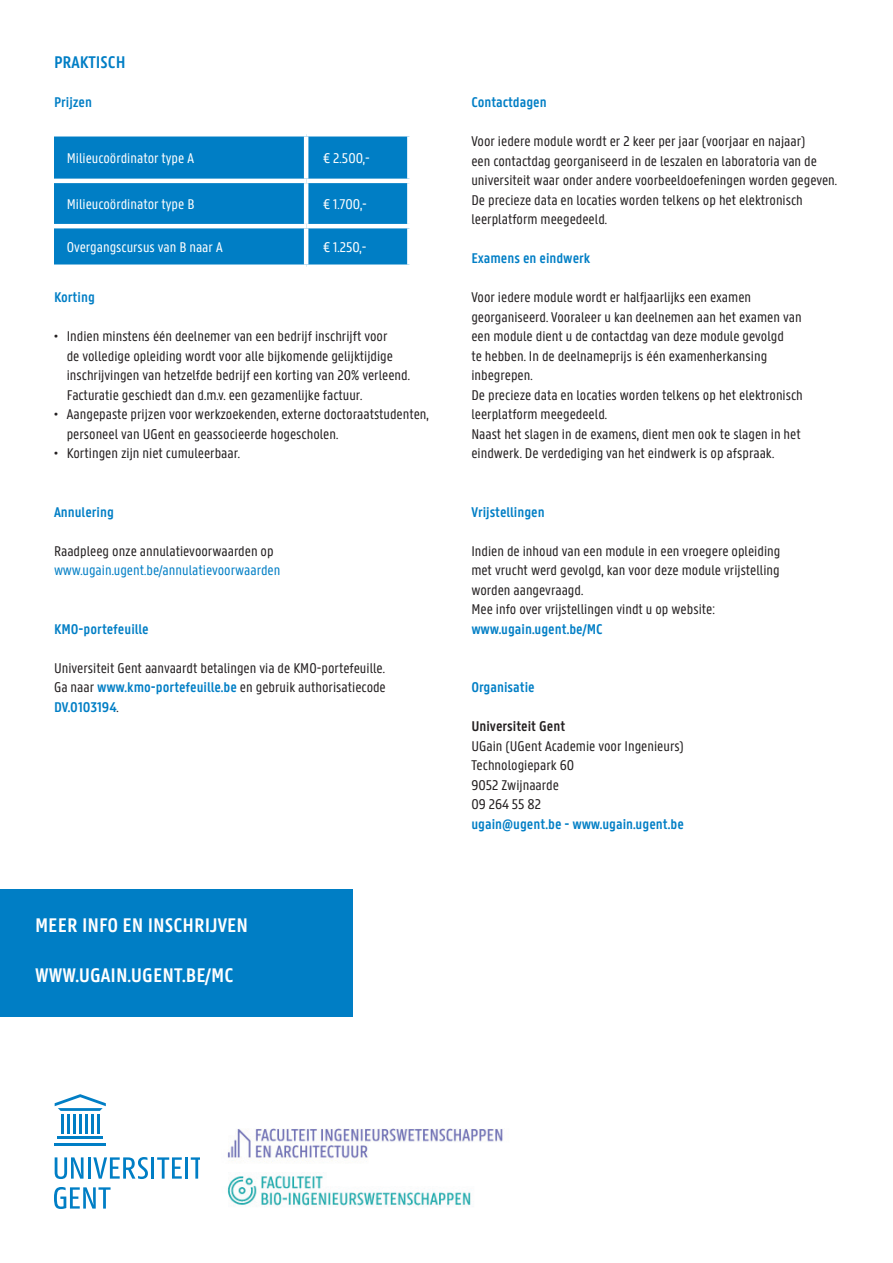
<style>
.page{position:relative;width:893px;height:1263px;background:#fff}
.page>*{position:absolute;margin:0;border:0;box-sizing:border-box;transform-origin:0 0}
.t1{font:600 21px "U Gent Panno Text";color:#fff}
.t2{font:600 18px "U Gent Panno Text";color:#007ec5}
.t3{font:15px/19.5px "U Gent Panno Text";color:#231f20}
.t4{font:600 15px "U Gent Panno Text";color:#007ec5}
.t5{font:15px "U Gent Panno Text";color:#fff}
.t6{font:15px "U Gent Panno Text";color:#007ec5}
.t7{font:600 15px "U Gent Panno Text";color:#231f20}
.s1{font-weight:600;color:#007ec5}
</style>
<div class="page">
<div style="left:54px;top:137px;width:353px;height:127px;background:#007ec5"></div>
<hr style="left:304px;top:137px;width:4px;height:42px;background:#fff">
<hr style="left:54px;top:179px;width:252px;height:4px;background:#fff">
<hr style="left:306px;top:179px;width:106px;height:4px;background:#fff">
<hr style="left:304px;top:183px;width:4px;height:41px;background:#fff">
<hr style="left:54px;top:224px;width:252px;height:4px;background:#fff">
<hr style="left:306px;top:224px;width:106px;height:4px;background:#fff">
<hr style="left:304px;top:228px;width:4px;height:36px;background:#fff">
<div style="left:0;top:889px;width:352px;height:127px;background:#007ec5"></div>
<hr style="left:61px;top:1114px;width:3px;height:19px;background:#007ec5">
<hr style="left:67px;top:1114px;width:3px;height:19px;background:#007ec5">
<hr style="left:73px;top:1114px;width:3px;height:19px;background:#007ec5">
<hr style="left:79px;top:1114px;width:3px;height:19px;background:#007ec5">
<hr style="left:85px;top:1114px;width:3px;height:19px;background:#007ec5">
<hr style="left:91px;top:1114px;width:3px;height:19px;background:#007ec5">
<hr style="left:97px;top:1114px;width:3px;height:19px;background:#007ec5">
<hr style="left:55px;top:1142px;width:51px;height:3px;background:#007ec5">
<hr style="left:58px;top:1136px;width:45px;height:3px;background:#007ec5">
<svg style="left:55px;top:1094px;width:51px;height:17px"></svg>
<hr style="left:185px;top:1157px;width:3px;height:21px;background:#007ec5">
<hr style="left:151px;top:1157px;width:3px;height:21px;background:#007ec5">
<hr style="left:88px;top:1157px;width:3px;height:21px;background:#007ec5">
<svg style="left:54px;top:1187px;width:57px;height:22px"></svg>
<svg style="left:191px;top:1157px;width:9px;height:21px"></svg>
<svg style="left:157px;top:1157px;width:25px;height:21px"></svg>
<svg style="left:55px;top:1157px;width:29px;height:22px"></svg>
<svg style="left:93px;top:1157px;width:55px;height:22px"></svg>
<img style="left:227px;top:1172px;width:244px;height:35px">
<img style="left:227px;top:1128px;width:276px;height:35px">
<p class="t2" style="left:54px;top:51px;width:73px">Praktisch</p>
<p class="t4" style="left:54px;top:93px;width:40px">Prijzen</p>
<p class="t5" style="left:67px;top:149px;width:129px">Milieucoördinator type A</p>
<p class="t5" style="left:323px;top:149px;width:48px">€ 2.500,-</p>
<p class="t5" style="left:67px;top:195px;width:129px">Milieucoördinator type B</p>
<p class="t5" style="left:323px;top:195px;width:45px">€ 1.700,-</p>
<p class="t5" style="left:67px;top:238px;width:157px">Overgangscursus van B naar A</p>
<p class="t5" style="left:323px;top:238px;width:45px">€ 1.250,-</p>
<p class="t4" style="left:54px;top:288px;width:42px">Korting</p>
<p class="t3" style="left:67px;top:326px;width:345px;text-indent:-13px">• Indien minstens één deelnemer van een bedrijf inschrijft voor<br>de volledige opleiding wordt voor alle bijkomende gelijktijdige inschrijvingen van hetzelfde bedrijf een korting van 20% verleend.<br>Facturatie geschiedt dan d.m.v. een gezamenlijke factuur.</p>
<p class="t3" style="left:67px;top:404px;width:364px;text-indent:-13px">• Aangepaste prijzen voor werkzoekenden, externe doctoraatstudenten, personeel van UGent en geassocieerde hogescholen.</p>
<p class="t3" style="left:54px;top:443px;width:188px">• Kortingen zijn niet cumuleerbaar.</p>
<p class="t4" style="left:54px;top:503px;width:61px">Annulering</p>
<p class="t3" style="left:54px;top:541px;width:221px">Raadpleeg onze annulatievoorwaarden op</p>
<p class="t6" style="left:54px;top:561px;width:228px">www.ugain.ugent.be/annulatievoorwaarden</p>
<p class="t4" style="left:54px;top:620px;width:96px">KMO-portefeuille</p>
<p class="t3" style="left:54px;top:658px;width:333px;text-align:justify">Universiteit Gent aanvaardt betalingen via de KMO-portefeuille.<br>Ga naar <span class="s1">www.kmo-portefeuille.be</span> en gebruik authorisatiecode <span class="s1">DV.O103194</span>.</p>
<h1 class="t1" style="left:35px;top:912px;width:215px">Meer info en inschrijven</h1>
<h1 class="t1" style="left:35px;top:963px;width:198px">www.ugain.uge nt.be/MC</h1>
<p class="t4" style="left:471px;top:93px;width:77px">Contactdagen</p>
<p class="t3" style="left:471px;top:132px;width:367px">Voor iedere module wordt er 2 keer per jaar (voorjaar en najaar)<br>een contactdag georganiseerd in de leszalen en laboratoria van de universiteit waar onder andere voorbeeldoefeningen worden gegeven.<br>De precieze data en locaties worden telkens op het elektronisch leerplatform meegedeeld.</p>
<p class="t4" style="left:471px;top:249px;width:120px">Examens en eindwerk</p>
<p class="t3" style="left:471px;top:288px;width:333px">Voor iedere module wordt er halfjaarlijks een examen georganiseerd. Vooraleer u kan deelnemen aan het examen van een module dient u de contactdag van deze module gevolgd<br>te hebben. In de deelnameprijs is één examenherkansing inbegrepen.<br>De precieze data en locaties worden telkens op het elektronisch leerplatform meegedeeld.<br>Naast het slagen in de examens, dient men ook te slagen in het eindwerk. De verdediging van het eindwerk is op afspraak.</p>
<p class="t4" style="left:471px;top:503px;width:75px">Vrijstellingen</p>
<p class="t3" style="left:471px;top:541px;width:311px">Indien de inhoud van een module in een vroegere opleiding met vrucht werd gevolgd, kan voor deze module vrijstelling worden aangevraagd.<br>Mee info over vrijstellingen vindt u op website:</p>
<p class="t4" style="left:471px;top:620px;width:132px">www.ugain.ugent.be/MC</p>
<p class="t4" style="left:471px;top:678px;width:65px">Organisatie</p>
<p class="t7" style="left:471px;top:717px;width:95px">Universiteit Gent</p>
<p class="t3" style="left:471px;top:736px;width:214px">UGain (UGent Academie voor Ingenieurs)<br>Technologiepark 60<br>9052 Zwijnaarde<br>09 264 55 82</p>
<p class="t4" style="left:471px;top:815px;width:214px">ugain@ugent.be - www.ugain.ugent.be</p>
</div>
